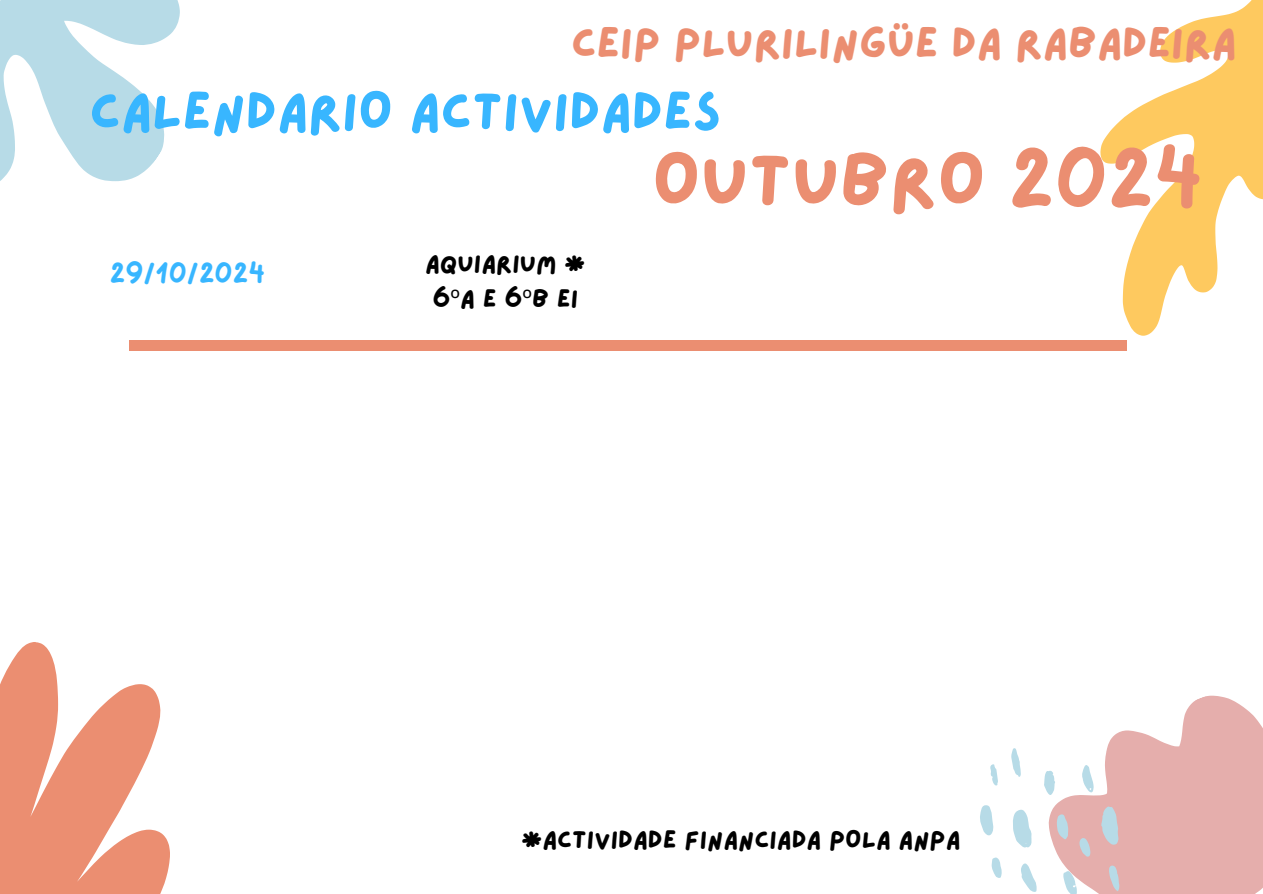
<style>
.page{position:relative;width:1263px;height:894px;background:#fff}
.page>*{position:absolute;margin:0;border:0;box-sizing:border-box;transform-origin:0 0}
.t1{font:75px "Lazydog";color:#eb8e71}
.t2{font:53.85px "Lazydog";color:#38b6ff}
.t3{font:43.5px "Lazydog";color:#eb8e71}
.t4{font:25.5px/35.4px "Lazydog";color:#000}
.t5{font:25.5px "Lazydog";color:#38b6ff}
.s1{font-family:"Noto Sans"}
</style>
<div class="page">
<svg style="left:0;top:642px;width:170px;height:251px"></svg>
<svg style="left:0;top:0;width:180px;height:182px;fill:#b7dbe7"></svg>
<svg style="left:1100px;top:0;width:163px;height:335px"></svg>
<svg style="left:1024px;top:695px;width:239px;height:198px;fill:#e5aeac"></svg>
<svg style="left:1013px;top:808px;width:19px;height:39px"></svg>
<svg style="left:1101px;top:806px;width:18px;height:39px"></svg>
<svg style="left:980px;top:805px;width:13px;height:30px"></svg>
<svg style="left:1021px;top:862px;width:16px;height:29px"></svg>
<svg style="left:1063px;top:870px;width:14px;height:23px"></svg>
<svg style="left:1057px;top:813px;width:11px;height:26px"></svg>
<svg style="left:1081px;top:764px;width:13px;height:28px"></svg>
<svg style="left:1043px;top:770px;width:12px;height:25px"></svg>
<svg style="left:1011px;top:748px;width:10px;height:28px"></svg>
<svg style="left:1109px;top:864px;width:10px;height:27px"></svg>
<svg style="left:991px;top:857px;width:11px;height:20px"></svg>
<svg style="left:1079px;top:837px;width:11px;height:20px"></svg>
<svg style="left:990px;top:764px;width:8px;height:21px"></svg>
<div style="left:129px;top:340px;width:998px;height:10px;background:#eb8e71"></div>
<h2 class="t3" style="left:571px;top:22px;width:667px">CEIP PLURILINGÜE DA RABADEIRA</h2>
<p class="t2" style="left:89px;top:85px;width:633px">CALENDARIO ACTIVIDADES</p>
<p class="t1" style="left:652px;top:144px;width:553px">OUTUBRO 2024</p>
<h3 class="t5" style="left:110px;top:261px;width:157px">29/10/2024</h3>
<h1 class="t4" style="left:425px;top:246px;width:162px">AQUIARIUM *<br>6<span class="s1">º</span>A E 6<span class="s1">º</span>B EI</h1>
<h4 class="t4" style="left:521px;top:822px;width:441px">*ACTIVIDADE FINANCIADA POLA ANPA</h4>
</div>
